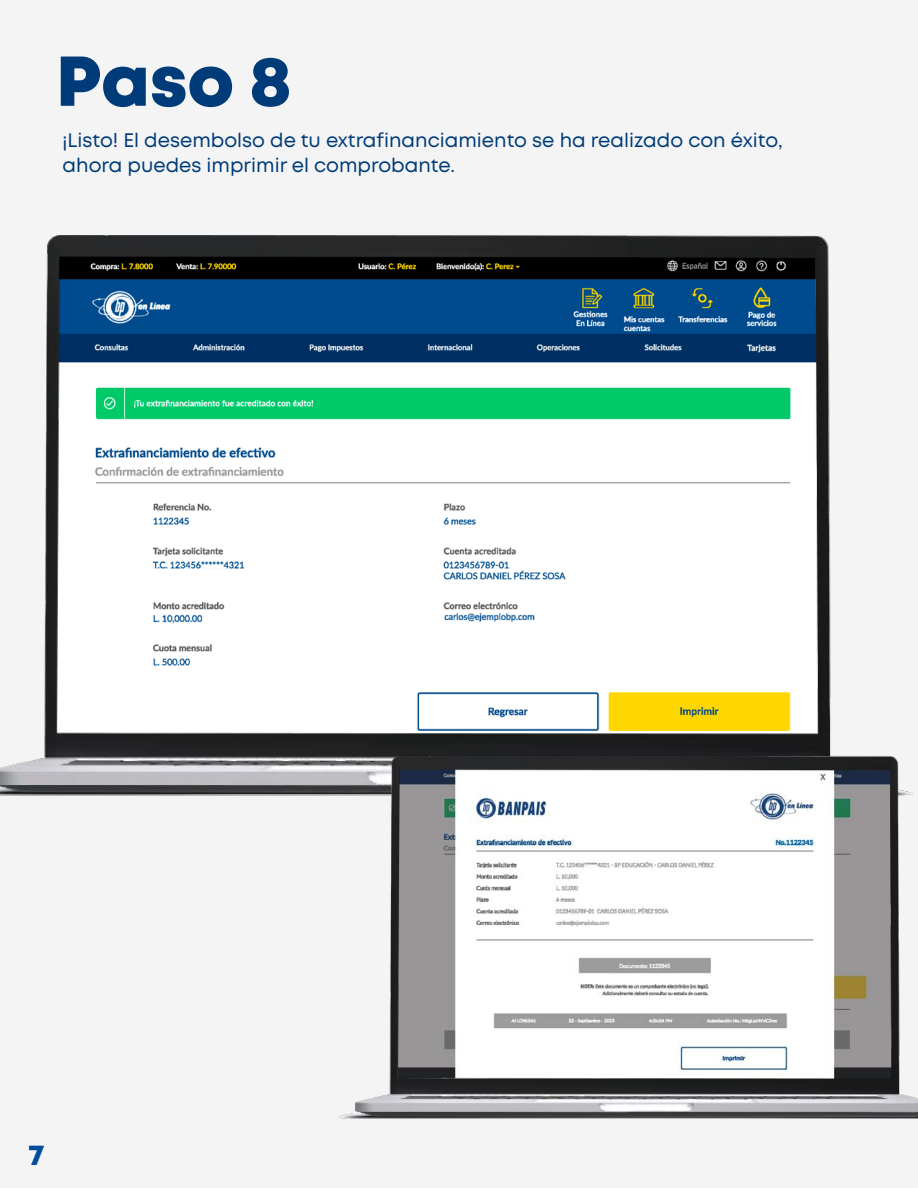
<style>
.page{position:relative;width:918px;height:1188px;background:#f4f4f4}
.page>*{position:absolute;margin:0;border:0;box-sizing:border-box;transform-origin:0 0}
.t1{font:800 70.35px "Mont";color:#003b79}
.t2{font:800 29.1px "Mont";color:#004e9b}
.t3{font:19.5px/25.5px "Mont";color:#003b79}
</style>
<div class="page">
<img style="left:0;top:235px;width:831px;height:561px">
<img style="left:329px;top:747px;width:589px;height:372px">
<h1 class="t1" style="left:56px;top:35px;width:237px">Paso 8</h1>
<p class="t3" style="left:63px;top:127px;width:722px">¡Listo! El desembolso de tu extrafinanciamiento se ha realizado con éxito, ahora puedes imprimir el comprobante.</p>
<h2 class="t2" style="left:28px;top:1136px;width:17px">7</h2>
</div>
